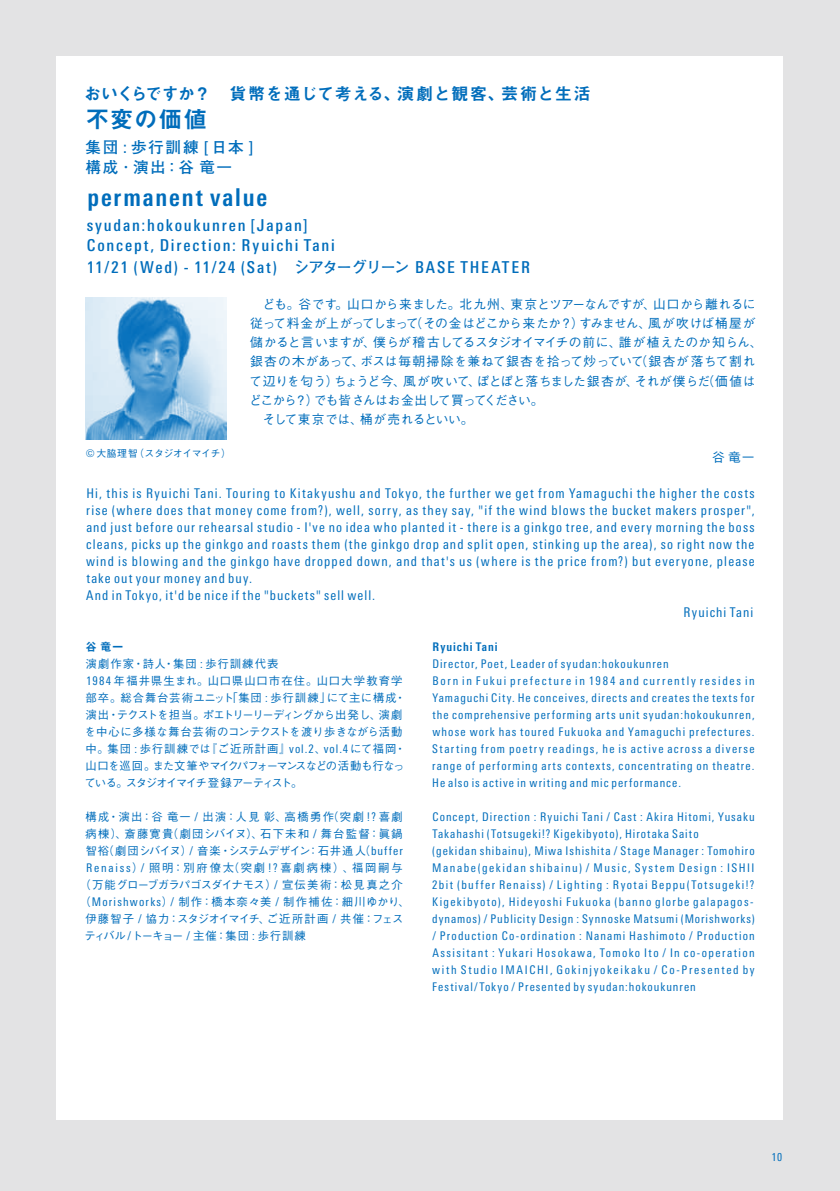
<style>
.page{position:relative;width:840px;height:1191px;background:#fff}
.page>*{position:absolute;margin:0;border:0;box-sizing:border-box;transform-origin:0 0}
.t1{font:700 condensed 24.6px "LT Univers";letter-spacing:.075em;color:#006dbb}
.t2{font:23.4px "Midashi Go Pro MB31";letter-spacing:.055em;color:#006dbb}
.t3{font:17px "Midashi Go Pro MB31";letter-spacing:.025em;color:#006dbb}
.t4{font:500 condensed 16.4px/19.8px "LT Univers";letter-spacing:.11em;color:#006dbb}
.t5{font:700 15.6px/19.8px "Futo Go B101 Pro";letter-spacing:.105em;color:#006dbb}
.t6{font:condensed 13.4px "LT Univers";letter-spacing:.085em;color:#006dbb}
.t7{font:500 12.8px "Gothic BBB Pro";letter-spacing:-.025em;color:#006dbb}
.t8{font:500 12.8px "Gothic BBB Pro";letter-spacing:-.05em;color:#006dbb}
.t9{font:500 12.8px "Gothic BBB Pro";letter-spacing:.02em;color:#006dbb}
.t10{font:500 12.8px "Gothic BBB Pro";letter-spacing:.045em;color:#006dbb}
.t11{font:500 12.8px "Gothic BBB Pro";letter-spacing:-.07em;color:#006dbb}
.t12{font:condensed 12px/17px "LT Univers";letter-spacing:.095em;color:#006dbb}
.t13{font:700 condensed 12px "LT Univers";letter-spacing:.08em;color:#006dbb}
.t14{font:500 11.4px/17px "Gothic BBB Pro";letter-spacing:.03em;color:#006dbb}
.t15{font:500 11.4px "Gothic BBB Pro";letter-spacing:.105em;color:#006dbb}
.t16{font:500 11.4px "Gothic BBB Pro";letter-spacing:-.08em;color:#006dbb}
.t17{font:500 11.4px "Gothic BBB Pro";letter-spacing:.155em;color:#006dbb}
.t18{font:500 11.4px "Gothic BBB Pro";letter-spacing:-.03em;color:#006dbb}
.t19{font:500 11.4px "Gothic BBB Pro";color:#006dbb}
.t20{font:500 11.4px "Gothic BBB Pro";letter-spacing:.115em;color:#006dbb}
.t21{font:500 11.4px "Gothic BBB Pro";letter-spacing:-.06em;color:#006dbb}
.t22{font:11.4px "Midashi Go Pro MB31";color:#006dbb}
.t23{font:condensed 11.2px "LT Univers";color:#006dbb}
.t24{font:500 10px "Gothic BBB Pro";letter-spacing:-.05em;color:#006dbb}
.s1{font-family:"LT Univers";font-weight:500;font-stretch:condensed;font-size:16.4px}
.s2{font-family:"Futo Go B101 Pro";font-weight:700;font-stretch:normal;font-size:15.6px}
.s3{font-family:"LT Univers";font-weight:400;font-stretch:condensed;font-size:10.4px}
.s4{font-family:"LT Univers";font-weight:400;font-stretch:condensed;font-size:12px}
</style>
<div class="page">
<div style="left:0;top:0;width:839px;height:1191px;background:linear-gradient(to right,#e4e4e4,#e4e4e4)"></div>
<div style="left:57px;top:57px;width:725px;height:1063px;background:#fff"></div>
<img style="left:85px;top:298px;width:142px;height:141px">
<h3 class="t3" style="left:84px;top:80px;width:507px">おいくらですか？ 貨幣を通じて考える、演劇と観客、芸術と生活</h3>
<h2 class="t2" style="left:86px;top:101px;width:123px">不変の価値</h2>
<p class="t5" style="left:85px;top:136px;width:169px">集団 <span class="s1">:</span>歩行訓練 <span class="s1">[</span>日本 <span class="s1">]</span>構成･演出：谷竜一</p>
<h1 class="t1" style="left:87px;top:182px;width:181px">permanent value</h1>
<h3 class="t4" style="left:87px;top:215px;width:249px">syudan:hokoukunren [Japan]<br>Concept, Direction: Ryuichi Tani</h3>
<h3 class="t4" style="left:87px;top:257px;width:444px">11/21 (Wed) - 11/24 (Sat) <span class="s2">シアターグリーン</span> BASE THEATER</h3>
<p class="t7" style="left:262px;top:294px;width:494px">ども。谷です。山口から来ました。北九州、東京とツアーなんですが、山口から離れるに</p>
<p class="t8" style="left:250px;top:313px;width:506px">従って料金が上がってしまって（その金はどこから来たか？）すみません、風が吹けば桶屋が</p>
<p class="t7" style="left:250px;top:332px;width:513px">儲かると言いますが、僕らが稽古してるスタジオイマイチの前に、誰が植えたのか知らん、</p>
<p class="t10" style="left:250px;top:351px;width:506px">銀杏の木があって、ボスは毎朝掃除を兼ねて銀杏を拾って炒っていて（銀杏が落ちて割れ</p>
<p class="t9" style="left:249px;top:370px;width:507px">て辺りを匂う）ちょうど今、風が吹いて、ぼとぼと落ちました銀杏が、それが僕らだ（価値は</p>
<p class="t11" style="left:249px;top:389px;width:296px">どこから？）でも皆さんはお金出して買ってください。</p>
<p class="t7" style="left:262px;top:409px;width:212px">そして東京では、桶が売れるといい。</p>
<p class="t24" style="left:86px;top:445px;width:146px"><span class="s3">©</span> 大脇理智（スタジオイマイチ）</p>
<p class="t7" style="left:711px;top:447px;width:44px">谷竜一</p>
<p class="t6" style="left:86px;top:485px;width:669px">Hi, this is Ryuichi Tani. Touring to Kitakyushu and Tokyo, the further we get from Yamaguchi the higher the costs</p>
<p class="t6" style="left:86px;top:502px;width:669px">rise (where does that money come from?), well, sorry, as they say, "if the wind blows the bucket makers prosper",</p>
<p class="t6" style="left:86px;top:519px;width:669px">and just before our rehearsal studio - I've no idea who planted it - there is a ginkgo tree, and every morning the boss</p>
<p class="t6" style="left:86px;top:536px;width:669px">cleans, picks up the ginkgo and roasts them (the ginkgo drop and split open, stinking up the area), so right now the</p>
<p class="t6" style="left:86px;top:553px;width:670px">wind is blowing and the ginkgo have dropped down, and that's us (where is the price from?) but everyone, please</p>
<p class="t6" style="left:86px;top:570px;width:167px">take out your money and buy.</p>
<p class="t6" style="left:86px;top:587px;width:290px">And in Tokyo, it'd be nice if the "buckets" sell well.</p>
<p class="t6" style="left:683px;top:604px;width:71px">Ryuichi Tani</p>
<p class="t22" style="left:85px;top:637px;width:39px">谷竜一</p>
<p class="t14" style="left:84px;top:653px;width:322px">演劇作家・詩人・集団 <span class="s4">:</span> 歩行訓練代表<br><span class="s4">1984</span> 年福井県生まれ。山口県山口市在住。山口大学教育学部卒。総合舞台芸術ユニット「集団 <span class="s4">:</span> 歩行訓練」にて主に構成・演出・テクストを担当。ポエトリーリーディングから出発し、演劇を中心に多様な舞台芸術のコンテクストを渡り歩きながら活動中。集団 <span class="s4">:</span> 歩行訓練では『ご近所計画』<span class="s4">vol.2</span>、<span class="s4">vol.4</span>にて福岡・山口を巡回。また文筆やマイクパフォーマンスなどの活動も行なっている。スタジオイマイチ登録アーティスト。</p>
<p class="t13" style="left:432px;top:639px;width:67px">Ryuichi Tani</p>
<p class="t12" style="left:432px;top:655px;width:324px">Director, Poet, Leader of syudan:hokoukunren<br>Born in Fukui prefecture in 1984 and currently resides in Yamaguchi City. He conceives, directs and creates the texts for the comprehensive performing arts unit syudan:hokoukunren, whose work has toured Fukuoka and Yamaguchi prefectures.<br>Starting from poetry readings, he is active across a diverse range of performing arts contexts, concentrating on theatre.<br>He also is active in writing and mic performance.</p>
<p class="t20" style="left:85px;top:807px;width:318px">構成・演出：谷竜一 <span class="s4">/</span> 出演：人見彰、高橋勇作（突劇 <span class="s4">!?</span> 喜劇</p>
<p class="t15" style="left:85px;top:824px;width:318px">病棟）、斎藤寛貴（劇団シバイヌ）、石下未和 <span class="s4">/</span> 舞台監督：眞鍋</p>
<p class="t16" style="left:85px;top:841px;width:319px">智裕（劇団シバイヌ）<span class="s4">/</span> 音楽・システムデザイン：石井通人（<span class="s4">buffer</span></p>
<p class="t17" style="left:86px;top:858px;width:318px"><span class="s4">Renaiss</span>）<span class="s4">/</span> 照明：別府僚太（突劇 <span class="s4">!?</span>喜劇病棟）、福岡嗣与</p>
<p class="t18" style="left:79px;top:875px;width:324px">（万能グローブガラパゴスダイナモス）<span class="s4">/</span> 宣伝美術：松見真之介</p>
<p class="t15" style="left:79px;top:892px;width:331px">（<span class="s4">Morishworks</span>）<span class="s4">/</span> 制作：橋本奈々美 <span class="s4">/</span> 制作補佐：細川ゆかり、</p>
<p class="t19" style="left:85px;top:909px;width:319px">伊藤智子 <span class="s4">/</span> 協力：スタジオイマイチ、ご近所計画 <span class="s4">/</span> 共催：フェス</p>
<p class="t21" style="left:84px;top:926px;width:223px">ティバル <span class="s4">/</span>トーキョー <span class="s4">/</span> 主催：集団 <span class="s4">:</span> 歩行訓練</p>
<p class="t12" style="left:432px;top:808px;width:324px">Concept, Direction : Ryuichi Tani / Cast : Akira Hitomi, Yusaku Takahashi (Totsugeki!? Kigekibyoto), Hirotaka Saito<br>(gekidan shibainu), Miwa Ishishita / Stage Manager : Tomohiro Manabe(gekidan shibainu) / Music, System Design : ISHII 2bit (buffer Renaiss) / Lighting : Ryotai Beppu(Totsugeki!?<br>Kigekibyoto), Hideyoshi Fukuoka (banno glorbe galapagos&shy;dynamos) / Publicity Design : Synnoske Matsumi (Morishworks) / Production Co-ordination : Nanami Hashimoto / Production Assisitant : Yukari Hosokawa, Tomoko Ito / In co-operation with Studio IMAICHI, Gokinjyokeikaku / Co-Presented by Festival/Tokyo / Presented by syudan:hokoukunren</p>
<p class="t23" style="left:771px;top:1150px;width:12px">10</p>
</div>
